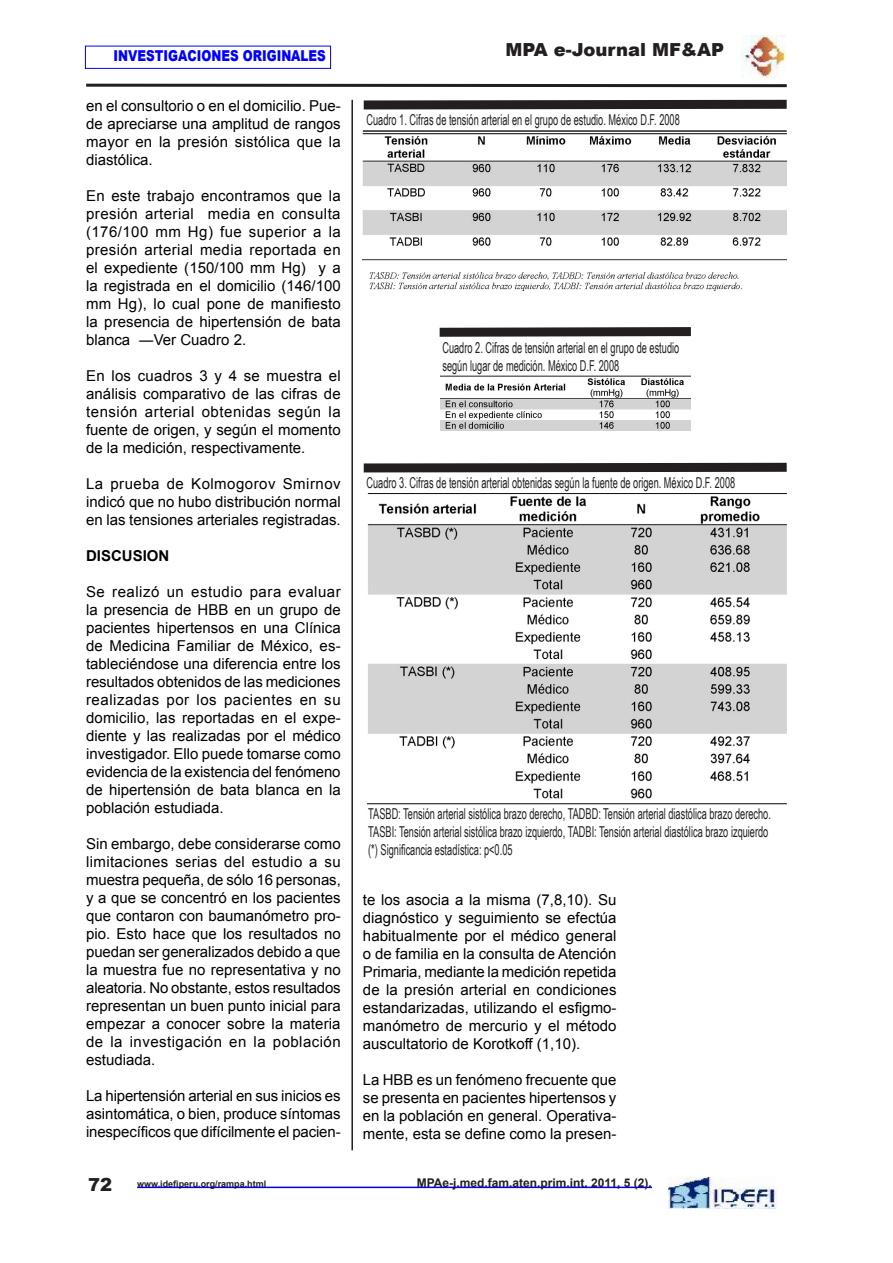
<style>
.page{position:relative;width:893px;height:1263px;background:#fff}
.page>*{position:absolute;margin:0;border:0;box-sizing:border-box;transform-origin:0 0}
.t1{font:900 18px "Arial";color:#231f20}
.t2{font:15px/18px "Arial";color:#000;text-align:justify}
.t3{font:15px/18px "Arial Narrow";color:#231f20;scale:.75 1}
.t4{font:900 15px "Arial";color:#00f;scale:.8 1}
.t5{font:700 15px "Arial";color:#000}
.t6{font:700 12px "Arial";color:#231f20}
.t7{font:700 9px "Arial";color:#231f20}
</style>
<div class="page">
<img style="left:669px;top:1177px;width:108px;height:32px">
<hr style="left:137px;top:1186px;width:515px;height:2px;background:#00f">
<img style="left:741px;top:35px;width:44px;height:43px">
<svg style="left:86px;top:83px;width:701px;height:5px"></svg>
<div style="left:85px;top:46px;width:246px;height:23px;border:1px solid #00f"></div>
<hr style="left:351px;top:100px;width:2px;height:1050px;background:#231f20">
<img style="left:363px;top:133px;width:424px;height:158px">
<svg style="left:363px;top:99px;width:424px;height:11px;background:#4b4748"></svg>
<hr style="left:363px;top:130px;width:424px;height:2px;background:#231f20">
<svg style="left:439px;top:327px;width:252px;height:10px;background:#393536"></svg>
<img style="left:441px;top:375px;width:250px;height:55px">
<svg style="left:363px;top:462px;width:424px;height:11px;background:#4b4748"></svg>
<img style="left:368px;top:493px;width:418px;height:312px">
<p class="t4" style="left:114px;top:45px;width:267px">INVESTIGACIONES ORIGINALES</p>
<p class="t1" style="left:505px;top:37px;width:220px">MPA e-Journal MF&amp;AP</p>
<p class="t2" style="left:86px;top:97px;width:256px">en el consultorio o en el domicilio. Pue&shy;de apreciarse una amplitud de rangos mayor en la presión sistólica que la diastólica.</p>
<p class="t2" style="left:86px;top:187px;width:256px">En este trabajo encontramos que la presión arterial media en consulta (176/100 mm Hg) fue superior a la presión arterial media reportada en el expediente (150/100 mm Hg) y a la registrada en el domicilio (146/100 mm Hg), lo cual pone de manifiesto la presencia de hipertensión de bata blanca ―Ver Cuadro 2.</p>
<p class="t2" style="left:86px;top:367px;width:256px">En los cuadros 3 y 4 se muestra el análisis comparativo de las cifras de tensión arterial obtenidas según la fuente de origen, y según el momento de la medición, respectivamente.</p>
<p class="t2" style="left:86px;top:475px;width:256px">La prueba de Kolmogorov Smirnov indicó que no hubo distribución normal en las tensiones arteriales registradas.</p>
<p class="t5" style="left:86px;top:545px;width:85px">DISCUSION</p>
<p class="t2" style="left:86px;top:583px;width:256px">Se realizó un estudio para evaluar la presencia de HBB en un grupo de pacientes hipertensos en una Clínica de Medicina Familiar de México, es&shy;tableciéndose una diferencia entre los resultados obtenidos de las mediciones realizadas por los pacientes en su domicilio, las reportadas en el expe&shy;diente y las realizadas por el médico investigador. Ello puede tomarse como evidencia de la existencia del fenómeno de hipertensión de bata blanca en la población estudiada.</p>
<p class="t2" style="left:86px;top:835px;width:256px">Sin embargo, debe considerarse como limitaciones serias del estudio a su muestra pequeña, de sólo 16 personas, y a que se concentró en los pacientes que contaron con baumanómetro pro&shy;pio. Esto hace que los resultados no puedan ser generalizados debido a que la muestra fue no representativa y no aleatoria. No obstante, estos resultados representan un buen punto inicial para empezar a conocer sobre la materia de la investigación en la población estudiada.</p>
<p class="t2" style="left:86px;top:1087px;width:256px">La hipertensión arterial en sus inicios es asintomática, o bien, produce síntomas inespecíficos que difícilmente el pacien-</p>
<p class="t1" style="left:88px;top:1171px;width:26px">72</p>
<p class="t7" style="left:137px;top:1177px;width:131px">www.idefiperu.org/rampa.html</p>
<p class="t6" style="left:417px;top:1174px;width:237px">MPAe-j.med.fam.aten.prim.int. 2011, 5 (2).</p>
<p class="t3" style="left:366px;top:110px;width:419px">Cuadro 1. Cifras de tensión arterial en el grupo de estudio. México D.F. 2008</p>
<p class="t3" style="left:442px;top:338px;width:317px">Cuadro 2. Cifras de tensión arterial en el grupo de estudio según lugar de medición. México D.F. 2008</p>
<p class="t3" style="left:366px;top:473px;width:493px">Cuadro 3. Cifras de tensión arterial obtenidas según la fuente de origen. México D.F. 2008</p>
<p class="t3" style="left:368px;top:804px;width:538px">TASBD: Tensión arterial sistólica brazo derecho, TADBD: Tensión arterial diastólica brazo derecho.</p>
<p class="t3" style="left:368px;top:822px;width:535px">TASBI: Tensión arterial sistólica brazo izquierdo, TADBI: Tensión arterial diastólica brazo izquierdo</p>
<p class="t3" style="left:368px;top:840px;width:194px">(*) Significancia estadística: p&lt;0.05</p>
<p class="t2" style="left:363px;top:890px;width:255px">te los asocia a la misma (7,8,10). Su diagnóstico y seguimiento se efectúa habitualmente por el médico general o de familia en la consulta de Atención Primaria, mediante la medición repetida de la presión arterial en condiciones estandarizadas, utilizando el esfigmo&shy;manómetro de mercurio y el método auscultatorio de Korotkoff (1,10).</p>
<p class="t2" style="left:363px;top:1070px;width:255px">La HBB es un fenómeno frecuente que se presenta en pacientes hipertensos y en la población en general. Operativa&shy;mente, esta se define como la presen-</p>
</div>
